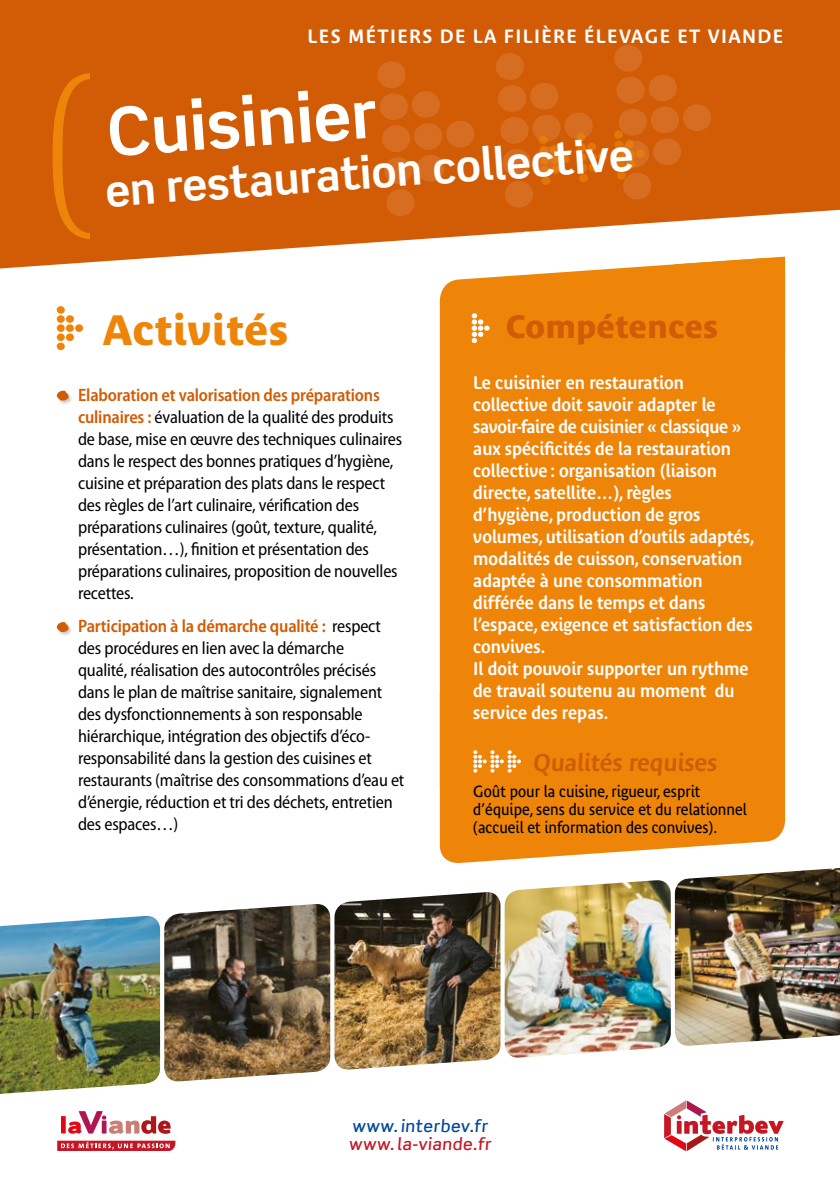
<style>
.page{position:relative;width:840px;height:1191px;background:#fff}
.page>*{position:absolute;margin:0;border:0;box-sizing:border-box;transform-origin:0 0}
.t1{font:700 66px "Scene";color:#fff}
.t2{font:700 43.4px "Scene";color:#fff}
.t3{font:700 42px "Bienvenue Beta";letter-spacing:.02em;color:#ee8509}
.t4{font:700 32px "Bienvenue Beta";letter-spacing:.02em;color:#d15c05}
.t5{font:600 24px "Bienvenue Beta";color:#d15c05}
.t6{font:600 19px "Bienvenue Beta";letter-spacing:.07em;color:#fff}
.t7{font:semi-condensed 18px/22px "Myriad Pro";letter-spacing:-.01em;color:#000}
.t8{font:600 18px/22px "Bienvenue Beta";color:#fff;scale:.95 1}
.t9{font:500 16.6px "Scene";color:#c61624}
.t10{font:500 16.6px "Scene";color:#00489a}
.t11{font:16px/18px "Bienvenue Beta";color:#000;scale:.95 1}
.s1{font-weight:600;color:#d15c05}
</style>
<div class="page">
<svg style="left:0;top:0;width:839px;height:275px;background:#d66f22"></svg>
<div style="left:385px;top:189px;width:30px;height:27px;background:#d66d20;border-radius:50%"></div>
<div style="left:383px;top:157px;width:29px;height:27px;background:#d66d20;border-radius:50%"></div>
<div style="left:381px;top:125px;width:29px;height:28px;background:#d66d20;border-radius:50%"></div>
<div style="left:379px;top:93px;width:29px;height:28px;background:#d66d20;border-radius:50%"></div>
<div style="left:377px;top:61px;width:29px;height:28px;background:#d66d20;border-radius:50%"></div>
<svg style="left:415px;top:154px;width:30px;height:28px"></svg>
<div style="left:413px;top:122px;width:29px;height:28px;background:#d66d20;border-radius:50%"></div>
<div style="left:411px;top:91px;width:29px;height:27px;background:#d66d20;border-radius:50%"></div>
<div style="left:445px;top:120px;width:29px;height:28px;background:#d66d20;border-radius:50%"></div>
<div style="left:504px;top:180px;width:29px;height:28px;background:#d66d20;border-radius:50%"></div>
<svg style="left:501px;top:148px;width:30px;height:28px"></svg>
<div style="left:499px;top:116px;width:29px;height:28px;background:#d66d20;border-radius:50%"></div>
<div style="left:497px;top:85px;width:29px;height:27px;background:#d66d20;border-radius:50%"></div>
<div style="left:495px;top:53px;width:29px;height:27px;background:#d66d20;border-radius:50%"></div>
<div style="left:534px;top:146px;width:29px;height:28px;background:#d66d20;border-radius:50%"></div>
<svg style="left:531px;top:114px;width:30px;height:28px"></svg>
<div style="left:529px;top:82px;width:29px;height:28px;background:#d66d20;border-radius:50%"></div>
<svg style="left:563px;top:112px;width:30px;height:28px"></svg>
<div style="left:622px;top:172px;width:29px;height:28px;background:#d66d20;border-radius:50%"></div>
<div style="left:620px;top:140px;width:29px;height:28px;background:#d66d20;border-radius:50%"></div>
<svg style="left:617px;top:108px;width:30px;height:28px"></svg>
<svg style="left:615px;top:76px;width:29px;height:28px"></svg>
<div style="left:613px;top:44px;width:29px;height:28px;background:#d66d20;border-radius:50%"></div>
<div style="left:652px;top:138px;width:29px;height:28px;background:#d66d20;border-radius:50%"></div>
<div style="left:650px;top:106px;width:29px;height:28px;background:#d66d20;border-radius:50%"></div>
<svg style="left:647px;top:74px;width:30px;height:28px"></svg>
<div style="left:682px;top:104px;width:29px;height:28px;background:#d66d20;border-radius:50%"></div>
<div style="left:541px;top:176px;width:9px;height:9px;background:#e37507;border-radius:50%"></div>
<svg style="left:540px;top:166px;width:9px;height:9px"></svg>
<div style="left:539px;top:156px;width:10px;height:9px;background:#e57c11;border-radius:50%"></div>
<div style="left:539px;top:146px;width:9px;height:8px;background:#e57c11;border-radius:50%"></div>
<div style="left:538px;top:135px;width:9px;height:9px;background:#e47b11;border-radius:50%"></div>
<div style="left:550px;top:165px;width:10px;height:9px;background:#e57c11;border-radius:50%"></div>
<div style="left:550px;top:155px;width:9px;height:9px;background:#e57c11;border-radius:50%"></div>
<div style="left:549px;top:145px;width:9px;height:9px;background:#e57c11;border-radius:50%"></div>
<svg style="left:560px;top:154px;width:9px;height:9px"></svg>
<svg style="left:578px;top:173px;width:10px;height:9px"></svg>
<div style="left:578px;top:163px;width:9px;height:9px;background:#e37507;border-radius:50%"></div>
<div style="left:577px;top:153px;width:9px;height:9px;background:#e37507;border-radius:50%"></div>
<svg style="left:576px;top:143px;width:10px;height:9px"></svg>
<div style="left:576px;top:133px;width:9px;height:9px;background:#e57c11;border-radius:50%"></div>
<div style="left:588px;top:163px;width:9px;height:8px;background:#e37507;border-radius:50%"></div>
<svg style="left:587px;top:152px;width:9px;height:9px"></svg>
<svg style="left:586px;top:142px;width:10px;height:9px"></svg>
<svg style="left:597px;top:152px;width:10px;height:9px"></svg>
<div style="left:616px;top:171px;width:9px;height:9px;background:#e37507;border-radius:50%"></div>
<svg style="left:615px;top:161px;width:10px;height:9px"></svg>
<div style="left:615px;top:151px;width:9px;height:8px;background:#e37507;border-radius:50%"></div>
<svg style="left:614px;top:140px;width:9px;height:9px"></svg>
<svg style="left:613px;top:130px;width:9px;height:9px"></svg>
<svg style="left:625px;top:160px;width:10px;height:9px"></svg>
<div style="left:625px;top:150px;width:9px;height:9px;background:#e57c11;border-radius:50%"></div>
<svg style="left:624px;top:140px;width:9px;height:9px"></svg>
<div style="left:635px;top:149px;width:9px;height:9px;background:#e57c11;border-radius:50%"></div>
<img style="left:0;top:868px;width:839px;height:284px">
<svg style="left:53px;top:73px;width:37px;height:166px;background:#d86606"></svg>
<div style="left:439px;top:257px;width:345px;height:606px;background:#ee8509"></div>
<div style="left:673px;top:257px;width:111px;height:104px;background:#ee8509"></div>
<div style="left:439px;top:682px;width:137px;height:108px;background:#ee8509"></div>
<svg style="left:471px;top:313px;width:18px;height:30px"></svg>
<div style="left:57px;top:342px;width:8px;height:8px;background:#ee8509;border-radius:50%"></div>
<div style="left:57px;top:333px;width:8px;height:8px;background:#ee8509;border-radius:50%"></div>
<div style="left:57px;top:324px;width:8px;height:8px;background:#ee8509;border-radius:50%"></div>
<div style="left:57px;top:315px;width:8px;height:8px;background:#ee8509;border-radius:50%"></div>
<div style="left:57px;top:306px;width:8px;height:8px;background:#ee8509;border-radius:50%"></div>
<div style="left:66px;top:333px;width:8px;height:8px;background:#ee8509;border-radius:50%"></div>
<div style="left:66px;top:324px;width:8px;height:8px;background:#ee8509;border-radius:50%"></div>
<div style="left:66px;top:315px;width:8px;height:8px;background:#ee8509;border-radius:50%"></div>
<div style="left:75px;top:324px;width:8px;height:8px;background:#ee8509;border-radius:50%"></div>
<div style="left:56px;top:390px;width:18px;height:15px;background:#000;opacity:.2"></div>
<svg style="left:57px;top:390px;width:12px;height:11px"></svg>
<div style="left:56px;top:621px;width:18px;height:16px;background:#000;opacity:.2"></div>
<svg style="left:57px;top:622px;width:12px;height:10px"></svg>
<p class="t6" style="left:307px;top:25px;width:477px">LES MÉTIERS DE LA FILIÈRE ÉLEVAGE ET VIANDE</p>
<h1 class="t1" style="left:104px;top:91px;width:272px;rotate:-4deg">Cuisinier</h1>
<h2 class="t2" style="left:103px;top:164px;width:531px;rotate:-4deg">en restauration collective</h2>
<h3 class="t3" style="left:103px;top:305px;width:187px">Activités</h3>
<h3 class="t4" style="left:505px;top:308px;width:213px">Compétences</h3>
<p class="t7" style="left:78px;top:384px;width:325px"><span class="s1">Elaboration et valorisation des préparations culinaires :</span> évaluation de la qualité des produits de base, mise en œuvre des techniques culinaires dans le respect des bonnes pratiques d’hygiène, cuisine et préparation des plats dans le respect des règles de l’art culinaire, vérification des préparations culinaires (goût, texture, qualité, présentation…), finition et présentation des préparations culinaires, proposition de nouvelles recettes.</p>
<p class="t7" style="left:78px;top:615px;width:328px"><span class="s1">Participation à la démarche qualité :</span> respect des procédures en lien avec la démarche<br>qualité, réalisation des autocontrôles précisés dans le plan de maîtrise sanitaire, signalement des dysfonctionnements à son responsable hiérarchique, intégration des objectifs d’éco&shy;responsabilité dans la gestion des cuisines et restaurants (maîtrise des consommations d’eau et d’énergie, réduction et tri des déchets, entretien des espaces…)</p>
<p class="t8" style="left:473px;top:371px;width:297px">Le cuisinier en restauration collective doit savoir adapter le savoir-faire de cuisinier « classique » aux spécificités de la restauration collective : organisation (liaison directe, satellite…), règles d’hygiène, production de gros volumes, utilisation d’outils adaptés, modalités de cuisson, conservation adaptée à une consommation différée dans le temps et dans l’espace, exigence et satisfaction des convives.<br>Il doit pouvoir supporter un rythme de travail soutenu au moment du service des repas.</p>
<h3 class="t5" style="left:532px;top:748px;width:187px">Qualités requises</h3>
<p class="t11" style="left:473px;top:782px;width:289px">Goût pour la cuisine, rigueur, esprit d’équipe, sens du service et du relationnel (accueil et information des convives).</p>
<p class="t10" style="left:352px;top:1115px;width:139px">www. interbev.fr</p>
<p class="t9" style="left:348px;top:1133px;width:145px">www. la-viande.fr</p>
</div>
